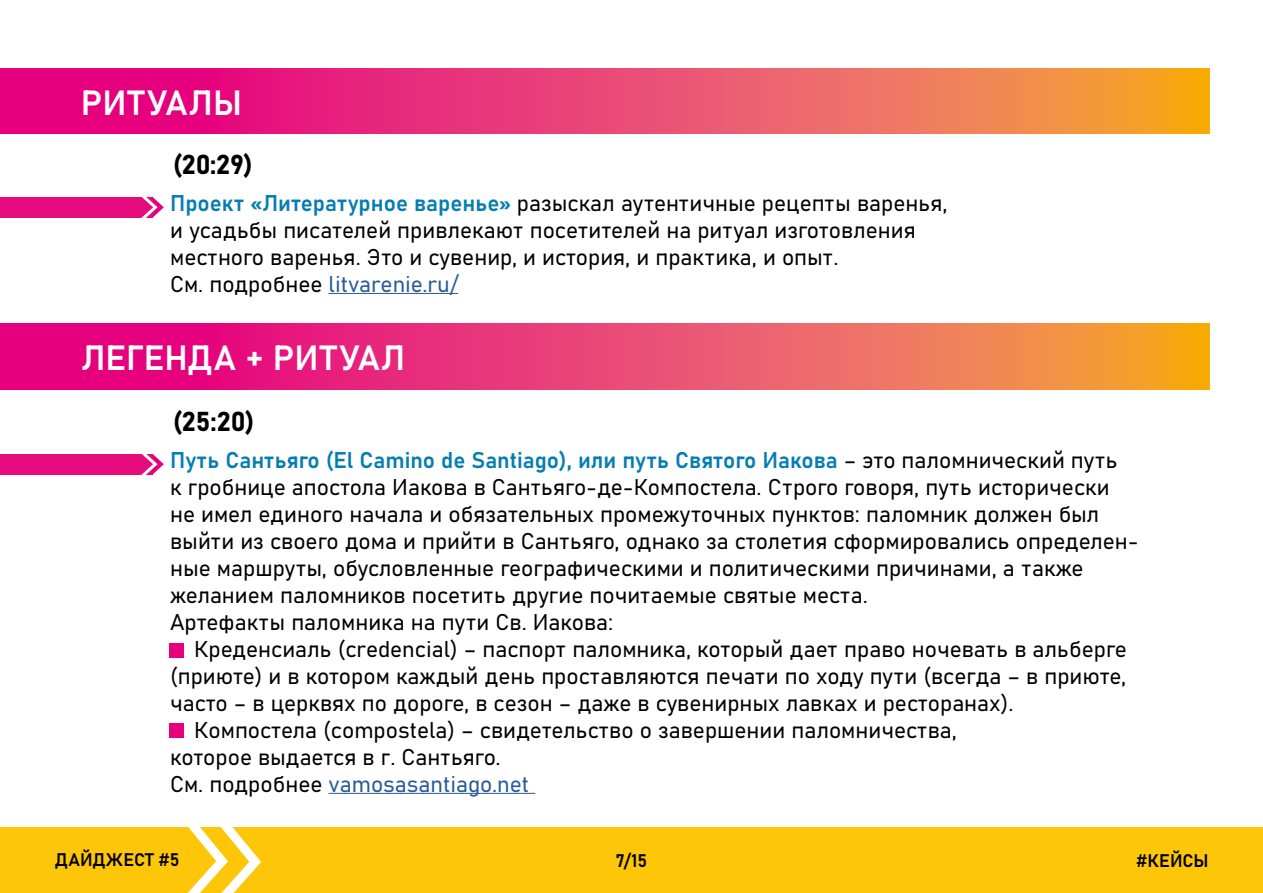
<style>
.page{position:relative;width:1263px;height:893px;background:#fff}
.page>*{position:absolute;margin:0;border:0;box-sizing:border-box;transform-origin:0 0}
.t1{font:34.5px "Bahnschrift";letter-spacing:.005em;color:#fff}
.t2{font:27px "Bahnschrift";color:#000}
.t3{font:22.5px/27px "Bahnschrift";color:#000}
.t4{font:22.5px "Bahnschrift";color:#275b9b}
.t5{font:18px "Bahnschrift";color:#000}
.s1{color:#067db2}
.s2{color:#275b9b}
.s3{color:#000}
</style>
<div class="page">
<div style="left:0;top:827px;width:1263px;height:66px;background:#fdc608"></div>
<svg style="left:187px;top:827px;width:74px;height:66px"></svg>
<svg style="left:1px;top:68px;width:1208px;height:66px;background:#eb4a69"></svg>
<svg style="left:1px;top:324px;width:1208px;height:65px;background:#eb4a69"></svg>
<div style="left:0;top:197px;width:152px;height:21px;background:#e50b7d"></div>
<svg style="left:141px;top:197px;width:23px;height:21px"></svg>
<div style="left:0;top:454px;width:152px;height:21px;background:#e50b7d"></div>
<svg style="left:141px;top:454px;width:23px;height:21px"></svg>
<hr style="left:328px;top:293px;width:130px;height:1px;background:#275b9b">
<hr style="left:328px;top:793px;width:207px;height:1px;background:#275b9b">
<div style="left:169px;top:643px;width:15px;height:15px;background:#e6007d"></div>
<div style="left:169px;top:723px;width:15px;height:15px;background:#e6007d"></div>
<h1 class="t1" style="left:81px;top:76px;width:163px">РИТУАЛЫ</h1>
<p class="t2" style="left:173px;top:144px;width:82px">(20:29)</p>
<p class="t3" style="left:170px;top:188px;width:779px"><span class="s1">Проект «Литературное варенье»</span> разыскал аутентичные рецепты варенья, и усадьбы писателей привлекают посетителей на ритуал изготовления местного варенья. Это и сувенир, и история, и практика, и опыт.<br>См. подробнее <span class="s2">litvarenie.ru/</span></p>
<h1 class="t1" style="left:81px;top:332px;width:326px">ЛЕГЕНДА + РИТУАЛ</h1>
<p class="t2" style="left:173px;top:401px;width:83px">(25:20)</p>
<p class="t3" style="left:170px;top:445px;width:970px"><span class="s1">Путь Сантьяго (El Camino de Santiago), или путь Святого Иакова</span> – это паломнический путь<br>к гробнице апостола Иакова в Сантьяго-де-Компостела. Строго говоря, путь исторически не имел единого начала и обязательных промежуточных пунктов: паломник должен был выйти из своего дома и прийти в Сантьяго, однако за столетия сформировались определен&shy;ные маршруты, обусловленные географическими и политическими причинами, а также желанием паломников посетить другие почитаемые святые места.<br>Артефакты паломника на пути Св. Иакова:</p>
<p class="t3" style="left:194px;top:634px;width:934px">Креденсиаль (credencial) – паспорт паломника, который дает право ночевать в альберге</p>
<p class="t3" style="left:170px;top:661px;width:958px">(приюте) и в котором каждый день проставляются печати по ходу пути (всегда – в приюте,</p>
<p class="t3" style="left:170px;top:688px;width:845px">часто – в церквях по дороге, в сезон – даже в сувенирных лавках и ресторанах).</p>
<p class="t3" style="left:194px;top:715px;width:764px">Компостела (сompostela) – свидетельство о завершении паломничества,</p>
<p class="t3" style="left:170px;top:742px;width:332px">которое выдается в г. Сантьяго.</p>
<p class="t4" style="left:170px;top:767px;width:360px"><span class="s3">См. подробнее</span> vamosasantiago.net</p>
<p class="t5" style="left:55px;top:846px;width:126px">ДАЙДЖЕСТ #5</p>
<p class="t5" style="left:616px;top:847px;width:33px">7/15</p>
<p class="t5" style="left:1136px;top:847px;width:74px">#КЕЙСЫ</p>
</div>
